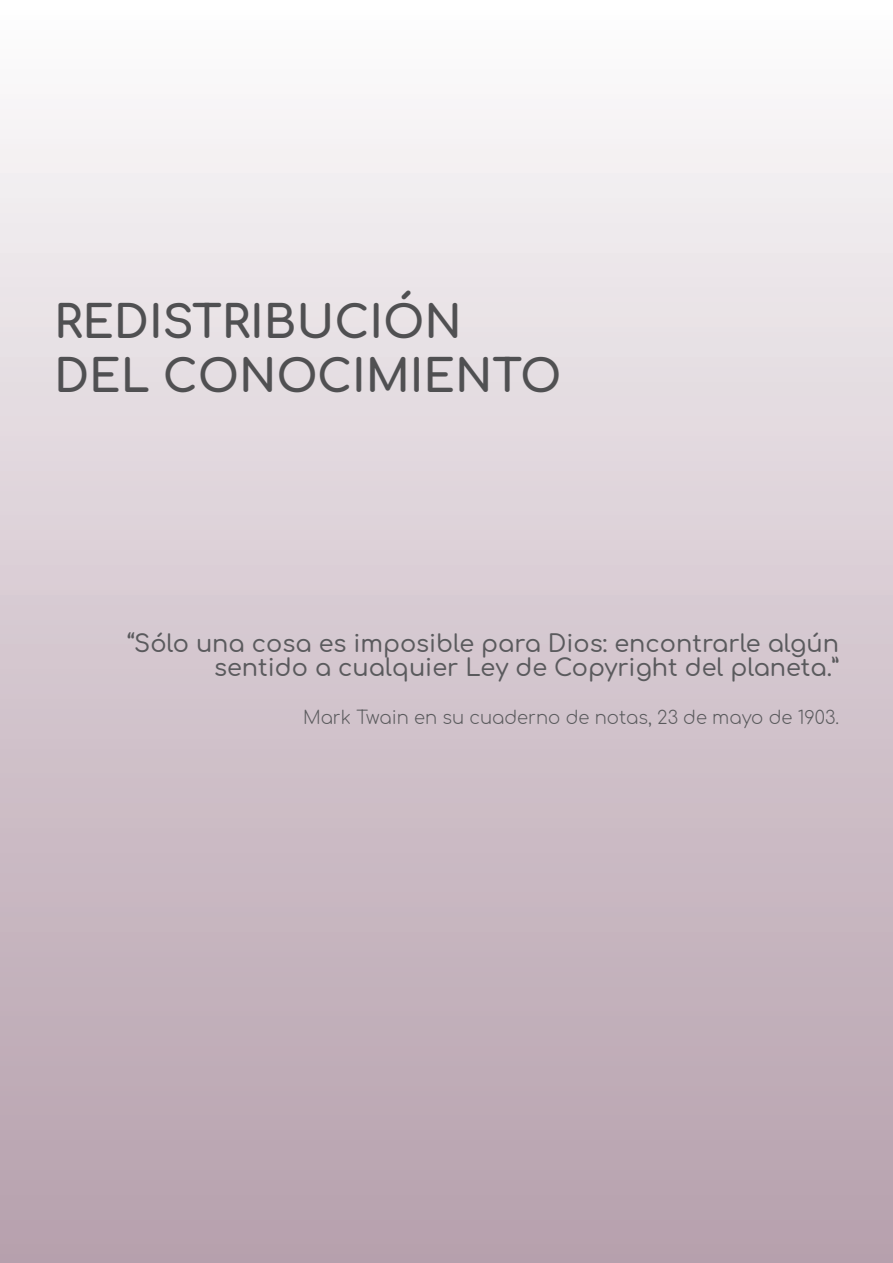
<style>
.page{position:relative;width:893px;height:1263px;background:#fff}
.page>*{position:absolute;margin:0;border:0;box-sizing:border-box;transform-origin:0 0}
.t1{font:700 45px/54px "Comfortaa";color:#505052}
.t2{font:500 24px/24px "Comfortaa";color:#5a5a5d;text-align:right}
.t3{font:300 18px "Comfortaa";color:#5a5a5d}
</style>
<div class="page">
<div style="left:0;top:0;width:893px;height:1263px;background:linear-gradient(to bottom,#fcfbfc,#b49daa)"></div>
<p class="t1" style="left:54px;top:289px;width:509px">REDISTRIBUCIÓN<br>DEL CONOCIMIENTO</p>
<p class="t2" style="left:127px;top:628px;width:713px">“Sólo una cosa es imposible para Dios: encontrarle algún sentido a cualquier Ley de Copyright del planeta.”</p>
<p class="t3" style="left:303px;top:701px;width:537px">Mark Twain en su cuaderno de notas, 23 de mayo de 1903.</p>
</div>
